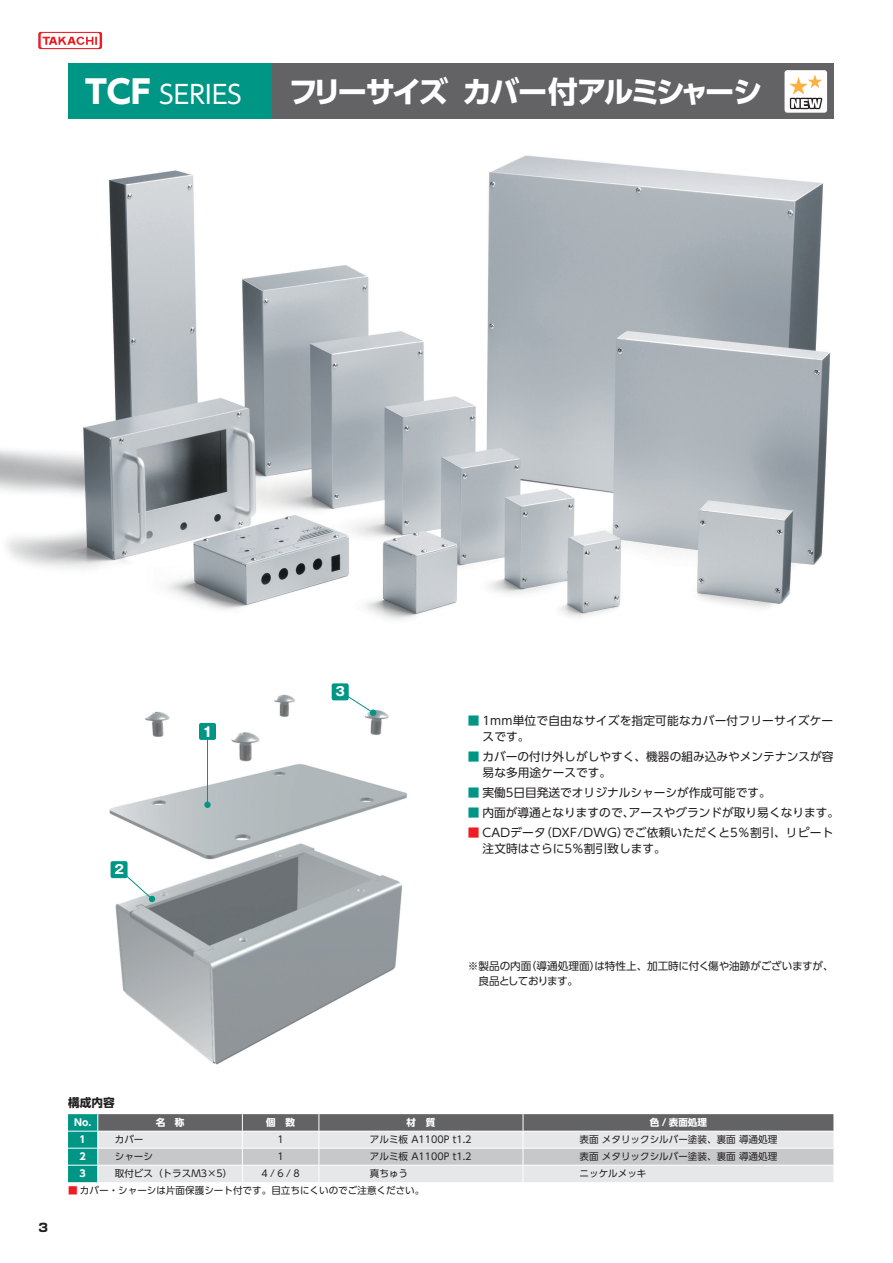
<style>
.page{position:relative;width:893px;height:1263px;background:#fff}
.page>*{position:absolute;margin:0;border:0;box-sizing:border-box;transform-origin:0 0}
.t1{font:700 29.7px "UD Shin Go Pr 6 N";letter-spacing:-.105em;color:#fff}
.t2{font:25.5px "UD Shin Go Pr 6 N";color:#fff}
.t3{font:700 13.5px "Gothic MB101 Pr 6 N";color:#fff}
.t4{font:700 12.45px "Gothic MB101 Pr 6 N";color:#fff}
.t5{font:11.7px/15.9px "UD Shin Go Pr 6 N";color:#231f20}
.t6{font:11.7px/15.9px "UD Shin Go Pr 6 N";letter-spacing:.02em;color:#231f20}
.t7{font:700 11.7px "UD Shin Go Pr 6 N";color:#231f20}
.t8{font:800 11.7px "Shin Go Pr 6 N";color:#231f20}
.t9{font:10.65px/14.9px "UD Shin Go Pr 6 N";letter-spacing:-.015em;color:#231f20}
.t10{font:9.6px "UD Shin Go Pr 6 N";color:#231f20}
.t11{font:700 9.6px "UD Shin Go Pr 6 N";color:#fff}
.s1{font-weight:800;font-size:31.95px}
.s2{color:#009686}
.s3{color:#ee1d23}
</style>
<div class="page">
<svg style="left:38px;top:32px;width:64px;height:17px"></svg>
<img style="left:0;top:155px;width:831px;height:465px">
<svg style="left:68px;top:1114px;width:765px;height:68px;background:#b9bfc1"></svg>
<div style="left:68px;top:64px;width:204px;height:55px;background:#009686"></div>
<div style="left:272px;top:64px;width:561px;height:55px;background:#636366"></div>
<div style="left:784px;top:70px;width:43px;height:43px;background:#fff;border-radius:3px"></div>
<svg style="left:788px;top:74px;width:36px;height:39px"></svg>
<img style="left:109px;top:689px;width:299px;height:376px">
<hr style="left:207px;top:729px;width:1px;height:76px;background:#009686">
<div style="left:204px;top:801px;width:7px;height:7px;background:#009686;border-radius:50%"></div>
<div style="left:199px;top:723px;width:17px;height:17px;background:#009686;border-radius:2px"></div>
<svg style="left:339px;top:690px;width:35px;height:24px"></svg>
<div style="left:370px;top:709px;width:6px;height:7px;background:#009686;border-radius:50%"></div>
<div style="left:332px;top:683px;width:17px;height:17px;background:#009686;border-radius:2px"></div>
<svg style="left:118px;top:868px;width:37px;height:34px"></svg>
<div style="left:111px;top:861px;width:17px;height:17px;background:#009686;border-radius:2px"></div>
<h2 class="t2" style="left:85px;top:73px;width:158px"><span class="s1">TCF</span> SERIES</h2>
<h1 class="t1" style="left:288px;top:67px;width:476px">フリーサイズ カバー付アルミシャーシ</h1>
<p class="t4" style="left:114px;top:859px;width:11px">2</p>
<h3 class="t3" style="left:202px;top:720px;width:12px">1</h3>
<p class="t4" style="left:335px;top:681px;width:11px">3</p>
<p class="t5" style="left:483px;top:712px;width:352px;text-indent:-15px"><span class="s2">■</span> 1mm単位で自由なサイズを指定可能なカバー付フリーサイズケースです。</p>
<p class="t5" style="left:483px;top:748px;width:352px;text-indent:-15px"><span class="s2">■</span> カバーの付け外しがしやすく、機器の組み込みやメンテナンスが容易な多用途ケースです。</p>
<p class="t5" style="left:468px;top:784px;width:304px"><span class="s2">■</span> 実働5日目発送でオリジナルシャーシが作成可能です。</p>
<p class="t5" style="left:468px;top:804px;width:373px"><span class="s2">■</span> 内面が導通となりますので、アースやグランドが取り易くなります。</p>
<p class="t6" style="left:483px;top:825px;width:352px;text-indent:-15px"><span class="s3">■</span> CADデータ（DXF/DWG）でご依頼いただくと5％割引、リピート注文時はさらに5％割引致します。</p>
<p class="t9" style="left:478px;top:959px;width:357px;text-indent:-11px">※製品の内面（導通処理面）は特性上、加工時に付く傷や油跡がございますが、良品としております。</p>
<p class="t8" style="left:38px;top:1218px;width:11px">3</p>
<p class="t7" style="left:68px;top:1093px;width:48px">構成内容</p>
<p class="t11" style="left:74px;top:1115px;width:19px">No.</p>
<p class="t11" style="left:156px;top:1115px;width:30px">名　称</p>
<p class="t11" style="left:266px;top:1115px;width:30px">個　数</p>
<p class="t11" style="left:407px;top:1115px;width:30px">材　質</p>
<p class="t11" style="left:650px;top:1115px;width:59px">色 / 表面処理</p>
<p class="t11" style="left:80px;top:1132px;width:8px">1</p>
<p class="t10" style="left:115px;top:1132px;width:30px">カバー</p>
<p class="t10" style="left:277px;top:1132px;width:8px">1</p>
<p class="t10" style="left:370px;top:1132px;width:103px">アルミ板 A1100P t1.2</p>
<p class="t10" style="left:580px;top:1132px;width:199px">表面 メタリックシルバー塗装、裏面 導通処理</p>
<p class="t11" style="left:80px;top:1149px;width:8px">2</p>
<p class="t10" style="left:115px;top:1149px;width:40px">シャーシ</p>
<p class="t10" style="left:277px;top:1149px;width:8px">1</p>
<p class="t10" style="left:370px;top:1149px;width:103px">アルミ板 A1100P t1.2</p>
<p class="t10" style="left:579px;top:1149px;width:199px">表面 メタリックシルバー塗装、裏面 導通処理</p>
<p class="t11" style="left:80px;top:1166px;width:8px">3</p>
<p class="t10" style="left:115px;top:1166px;width:119px">取付ビス（トラスM3×5）</p>
<p class="t10" style="left:262px;top:1166px;width:40px">4/6/8</p>
<p class="t10" style="left:370px;top:1166px;width:40px">真ちゅう</p>
<p class="t10" style="left:68px;top:1183px;width:358px"><span class="s3">■</span> カバー・シャーシは片面保護シート付です。目立ちにくいのでご注意ください。</p>
</div>
